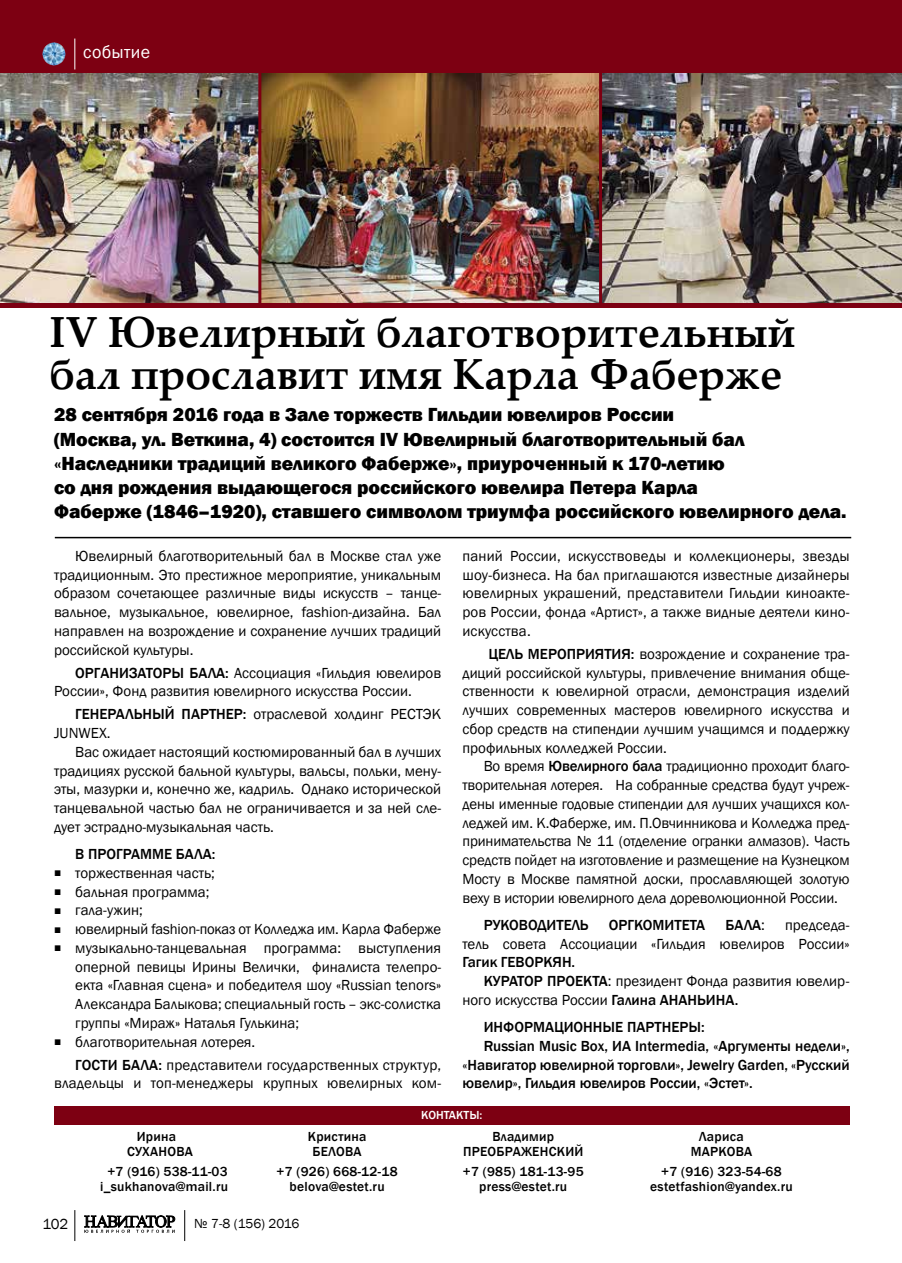
<style>
.page{position:relative;width:902px;height:1263px;background:#fff}
.page>*{position:absolute;margin:0;border:0;box-sizing:border-box;transform-origin:0 0}
.t1{font:700 43.5px/42px "Palatino Linotype";color:#000;scale:.95 1}
.t2{font:800 19.5px/24px "Franklin Gothic";color:#000}
.t3{font:18px "Franklin Gothic";letter-spacing:.02em;color:#fff}
.t4{font:15px/18.8px "Franklin Gothic";color:#000;text-align:justify}
.t5{font:500 15px "Franklin Gothic";color:#000}
.t6{font:500 13.5px "Franklin Gothic";letter-spacing:.02em;color:#000}
.t7{font:13.5px "Franklin Gothic";letter-spacing:-.01em;color:#000}
.t8{font:500 12px "Franklin Gothic";color:#fff}
.s1{font-weight:500}
.s2{font-size:12px}
.s3{font-weight:400}
</style>
<div class="page">
<svg style="left:84px;top:1215px;width:91px;height:18px"></svg>
<hr style="left:184px;top:1210px;width:1px;height:31px;background:#000">
<hr style="left:74px;top:1210px;width:1px;height:31px;background:#000">
<div style="left:0;top:0;width:901px;height:307px;background:#7d0012"></div>
<img style="left:43px;top:43px;width:22px;height:22px;border-radius:11px">
<hr style="left:74px;top:39px;width:1px;height:30px;background:#fff">
<div style="left:54px;top:1106px;width:795px;height:19px;background:#7d0012"></div>
<hr style="left:55px;top:537px;width:796px;height:1px;background:#000">
<img style="left:0;top:73px;width:901px;height:230px">
<hr style="left:258px;top:68px;width:3px;height:238px;background:#7d0012">
<hr style="left:599px;top:68px;width:3px;height:238px;background:#7d0012">
<p class="t3" style="left:83px;top:41px;width:68px">событие</p>
<h1 class="t1" style="left:49px;top:309px;width:786px">IV Ювелирный благотворительный бал прославит имя Карла Фаберже</h1>
<p class="t2" style="left:54px;top:403px;width:794px">28 сентября 2016 года в Зале торжеств Гильдии ювелиров России<br>(Москва, ул. Веткина, 4) состоится IV Ювелирный благотворительный бал «Наследники традиций великого Фаберже», приуроченный к 170-летию<br>со дня рождения выдающегося российского ювелира Петера Карла<br>Фаберже (1846–1920), ставшего символом триумфа российского ювелирного дела.</p>
<p class="t4" style="left:54px;top:547px;width:388px;text-indent:21px">Ювелирный благотворительный бал в Москве стал уже традиционным. Это престижное мероприятие, уникальным образом сочетающее различные виды искусств – танце&shy;вальное, музыкальное, ювелирное, fashion-дизайна. Бал направлен на возрождение и сохранение лучших традиций российской культуры.</p>
<p class="t4" style="left:54px;top:663px;width:388px;text-indent:21px"><span class="s1">Организаторы бала:</span> Ассоциация «Гильдия ювелиров<br>России», Фонд развития ювелирного искусства России.</p>
<p class="t4" style="left:54px;top:705px;width:388px;text-indent:21px"><span class="s1">Генеральный партнер:</span> отраслевой холдинг РЕСТЭК<br>JUNWEX.</p>
<p class="t4" style="left:54px;top:743px;width:388px;text-indent:21px">Вас ожидает настоящий костюмированный бал в лучших традициях русской бальной культуры, вальсы, польки, мену&shy;эты, мазурки и, конечно же, кадриль. Однако исторической танцевальной частью бал не ограничивается и за ней сле&shy;дует эстрадно-музыкальная часть.</p>
<p class="t5" style="left:75px;top:845px;width:142px">В программе бала:</p>
<p class="t4" style="left:54px;top:864px;width:162px"><span class="s2">■</span> торжественная часть;</p>
<p class="t4" style="left:54px;top:883px;width:157px"><span class="s2">■</span> бальная программа;</p>
<p class="t4" style="left:54px;top:901px;width:90px"><span class="s2">■</span> гала-ужин;</p>
<p class="t4" style="left:54px;top:920px;width:388px"><span class="s2">■</span> ювелирный fashion-показ от Колледжа им. Карла Фаберже</p>
<p class="t4" style="left:75px;top:939px;width:367px;text-indent:-21px"><span class="s2">■</span> музыкально-танцевальная программа: выступления оперной певицы Ирины Велички, финалиста телепро&shy;екта «Главная сцена» и победителя шоу «Russian tenors» Александра Балыкова; специальный гость – экс-солистка группы «Мираж» Наталья Гулькина;</p>
<p class="t4" style="left:75px;top:1030px;width:367px;line-height:23px;text-indent:-21px"><span class="s2">■</span> благотворительная лотерея.<br><span class="s1">Гости бала:</span> представители государственных структур,</p>
<p class="t4" style="left:54px;top:1074px;width:388px">владельцы и топ-менеджеры крупных ювелирных ком-</p>
<p class="t4" style="left:462px;top:547px;width:388px">паний России, искусствоведы и коллекционеры, звезды шоу-бизнеса. На бал приглашаются известные дизайнеры ювелирных украшений, представители Гильдии киноакте&shy;ров России, фонда «Артист», а также видные деятели кино&shy;искусства.</p>
<p class="t4" style="left:462px;top:645px;width:388px;text-indent:26px"><span class="s1">Цель мероприятия:</span> возрождение и сохранение тра&shy;диций российской культуры, привлечение внимания обще&shy;ственности к ювелирной отрасли, демонстрация изделий лучших современных мастеров ювелирного искусства и сбор средств на стипендии лучшим учащимся и поддержку профильных колледжей России.</p>
<p class="t4" style="left:462px;top:757px;width:388px;text-indent:21px">Во время <span class="s1">Ювелирного бала</span> традиционно проходит благо&shy;творительная лотерея. На собранные средства будут учреж&shy;дены именные годовые стипендии для лучших учащихся кол&shy;леджей им. К.Фаберже, им. П.Овчинникова и Колледжа пред&shy;принимательства № 11 (отделение огранки алмазов). Часть средств пойдет на изготовление и размещение на Кузнецком Мосту в Москве памятной доски, прославляющей золотую веху в истории ювелирного дела дореволюционной России.</p>
<p class="t5" style="left:483px;top:916px;width:36px">Руково</p>
<p class="t5" style="left:537px;top:916px;width:53px">дитель</p>
<p class="t5" style="left:608px;top:916px;width:98px">Оргкомитета</p>
<p class="t5" style="left:725px;top:916px;width:41px">бала<span class="s3">:</span></p>
<p class="t4" style="left:462px;top:916px;width:388px;text-align:right">председа-<br>тель совета Ассоциации «Гильдия ювелиров России»</p>
<p class="t5" style="left:462px;top:953px;width:114px">Гагик Геворкян.</p>
<p class="t4" style="left:483px;top:972px;width:367px"><span class="s1">Куратор проекта</span>: президент Фонда развития ювелир-</p>
<p class="t4" style="left:462px;top:991px;width:277px">ного искусства России <span class="s1">Галина Ананьина.</span></p>
<p class="t5" style="left:483px;top:1018px;width:222px">Информационные партнеры:</p>
<p class="t5" style="left:483px;top:1037px;width:367px">Russian Music Box, ИА Intermedia, «Аргументы недели»,</p>
<p class="t5" style="left:462px;top:1055px;width:388px">«Навигатор ювелирной торговли», Jewelry Garden, «Русский</p>
<p class="t5" style="left:462px;top:1074px;width:292px">ювелир», Гильдия ювелиров России, «Эстет».</p>
<p class="t8" style="left:421px;top:1108px;width:23px">КОНТАКТЫ</p>
<p class="t8" style="left:479px;top:1108px;width:4px">:</p>
<p class="t6" style="left:137px;top:1128px;width:41px">Ирина</p>
<p class="t6" style="left:308px;top:1128px;width:60px">Кристина</p>
<p class="t6" style="left:492px;top:1128px;width:63px">Владимир</p>
<p class="t6" style="left:699px;top:1128px;width:46px">Лариса</p>
<p class="t6" style="left:127px;top:1143px;width:67px">Суханова</p>
<p class="t6" style="left:312px;top:1143px;width:51px">Б елова</p>
<p class="t6" style="left:463px;top:1143px;width:122px">П реображенский</p>
<p class="t6" style="left:690px;top:1143px;width:63px">Маркова</p>
<p class="t6" style="left:107px;top:1163px;width:122px">+7 (916) 538-11-03</p>
<p class="t6" style="left:276px;top:1163px;width:123px">+7 (926) 668-12-18</p>
<p class="t6" style="left:463px;top:1163px;width:122px">+7 (985) 181-13-95</p>
<p class="t6" style="left:661px;top:1163px;width:122px">+7 (916) 323-54-68</p>
<p class="t6" style="left:100px;top:1178px;width:129px">i_sukhanova@mail.ru</p>
<p class="t6" style="left:289px;top:1178px;width:96px">belova@estet.ru</p>
<p class="t6" style="left:479px;top:1178px;width:90px">press@estet.ru</p>
<p class="t6" style="left:650px;top:1178px;width:144px">estetfashion@yandex.ru</p>
<p class="t4" style="left:43px;top:1215px;width:27px">102</p>
<p class="t7" style="left:194px;top:1215px;width:107px">№ 7-8 (156) 2016</p>
</div>
